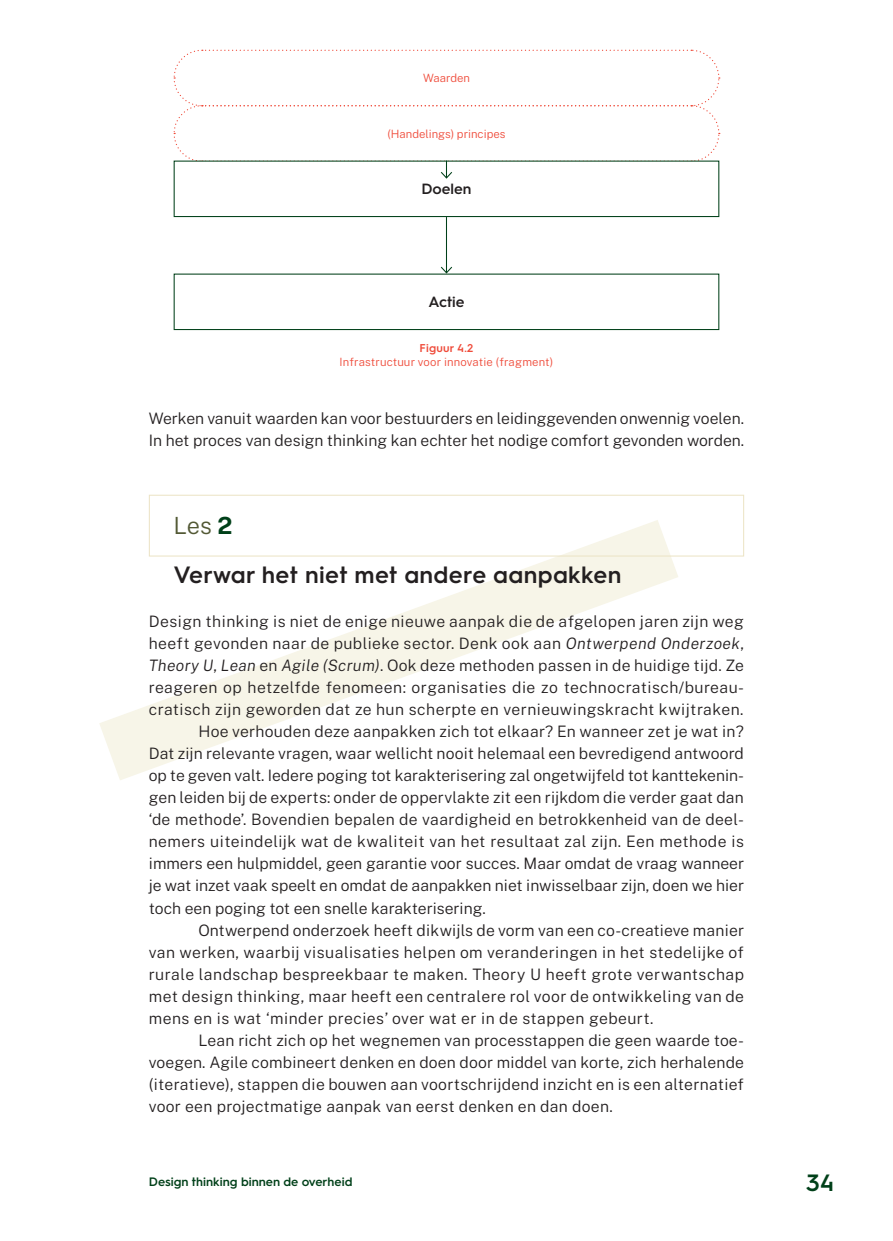
<style>
.page{position:relative;width:893px;height:1241px;background:#fff}
.page>*{position:absolute;margin:0;border:0;box-sizing:border-box;transform-origin:0 0}
.Broodtekst_Titels{font:600 23.62px "Hurme Geometric Sans 3";letter-spacing:.015em;color:#231f20}
.t1{font:300 23.62px "Public Sans";color:#535935}
.t2{font:600 23.62px "Hurme Geometric Sans 3";color:#004019}
.Broodtekst{font:300 15.75px/22.1px "Public Sans";color:#231f20;text-align:justify}
.t3{font:600 14.88px "Hurme Geometric Sans 3";color:#231f20}
.t4{font:600 12.25px "Hurme Geometric Sans 3";color:#004019}
.t5{font:300 11.38px "Public Sans";color:#ef4b3a}
.t6{font:600 11.38px "Hurme Geometric Sans 3";letter-spacing:.015em;color:#ef4b3a}
.s1{font-weight:700;color:#004019}
.s2{font-style:italic}
</style>
<div class="page">
<svg style="left:99px;top:520px;width:579px;height:260px"></svg>
<div style="left:174px;top:273px;width:545px;height:57px;background:#fff;border:1px solid #004019"></div>
<svg style="left:440px;top:217px;width:13px;height:57px"></svg>
<div style="left:174px;top:160px;width:545px;height:57px;background:#fff;border:1px solid #004019"></div>
<svg style="left:173px;top:49px;width:547px;height:130px"></svg>
<div style="left:149px;top:494px;width:595px;height:62px;border:1px solid #ece4c6"></div>
<p class="t5" style="left:423px;top:70px;width:48px">Waarden</p>
<p class="t5" style="left:387px;top:125px;width:120px">(Handelings) principes</p>
<p class="t3" style="left:421px;top:178px;width:52px">Doelen</p>
<p class="t3" style="left:428px;top:291px;width:38px">Actie</p>
<p class="t6" style="left:420px;top:339px;width:55px">Figuur 4.2</p>
<p class="t5" style="left:340px;top:354px;width:215px">Infrastructuur voor innovatie (fragment)</p>
<p class="Broodtekst" style="left:149px;top:406px;width:597px">Werken vanuit waarden kan voor bestuurders en leidinggevenden onwennig voelen.<br>In het proces van design thinking kan echter het nodige comfort gevonden worden.</p>
<p class="t1" style="left:174px;top:508px;width:60px">Les <span class="s1">2</span></p>
<p class="Broodtekst_Titels" style="left:174px;top:557px;width:449px">Verwar het niet met andere aanpakken</p>
<p class="Broodtekst" style="left:149px;top:609px;width:597px">Design thinking is niet de enige nieuwe aanpak die de afgelopen jaren zijn weg heeft gevonden naar de publieke sector. Denk ook aan <span class="s2">Ontwerpend Onderzoek</span>, <span class="s2">Theory U</span>, <span class="s2">Lean</span> en <span class="s2">Agile (Scrum)</span>. Ook deze methoden passen in de huidige tijd. Ze reageren op hetzelfde fenomeen: organisaties die zo technocratisch/bureau&shy;cratisch zijn geworden dat ze hun scherpte en vernieuwingskracht kwijtraken.</p>
<p class="Broodtekst" style="left:149px;top:719px;width:597px;text-indent:50px">Hoe verhouden deze aanpakken zich tot elkaar? En wanneer zet je wat in?<br>Dat zijn relevante vragen, waar wellicht nooit helemaal een bevredigend antwoord op te geven valt. Iedere poging tot karakterisering zal ongetwijfeld tot kanttekenin&shy;gen leiden bij de experts: onder de oppervlakte zit een rijkdom die verder gaat dan ‘de methode’. Bovendien bepalen de vaardigheid en betrokkenheid van de deel&shy;nemers uiteindelijk wat de kwaliteit van het resultaat zal zijn. Een methode is immers een hulpmiddel, geen garantie voor succes. Maar omdat de vraag wanneer je wat inzet vaak speelt en omdat de aanpakken niet inwisselbaar zijn, doen we hier toch een poging tot een snelle karakterisering.</p>
<p class="Broodtekst" style="left:149px;top:917px;width:597px;text-indent:50px">Ontwerpend onderzoek heeft dikwijls de vorm van een co-creatieve manier van werken, waarbij visualisaties helpen om veranderingen in het stedelijke of rurale landschap bespreekbaar te maken. Theory U heeft grote verwantschap met design thinking, maar heeft een centralere rol voor de ontwikkeling van de mens en is wat ‘minder precies’ over wat er in de stappen gebeurt.</p>
<p class="Broodtekst" style="left:149px;top:1028px;width:597px;text-indent:50px">Lean richt zich op het wegnemen van processtappen die geen waarde toe&shy;voegen. Agile combineert denken en doen door middel van korte, zich herhalende (iteratieve), stappen die bouwen aan voortschrijdend inzicht en is een alternatief voor een projectmatige aanpak van eerst denken en dan doen.</p>
<p class="t4" style="left:149px;top:1173px;width:205px">Design thinking binnen de overheid</p>
<p class="t2" style="left:806px;top:1166px;width:29px">34</p>
</div>
